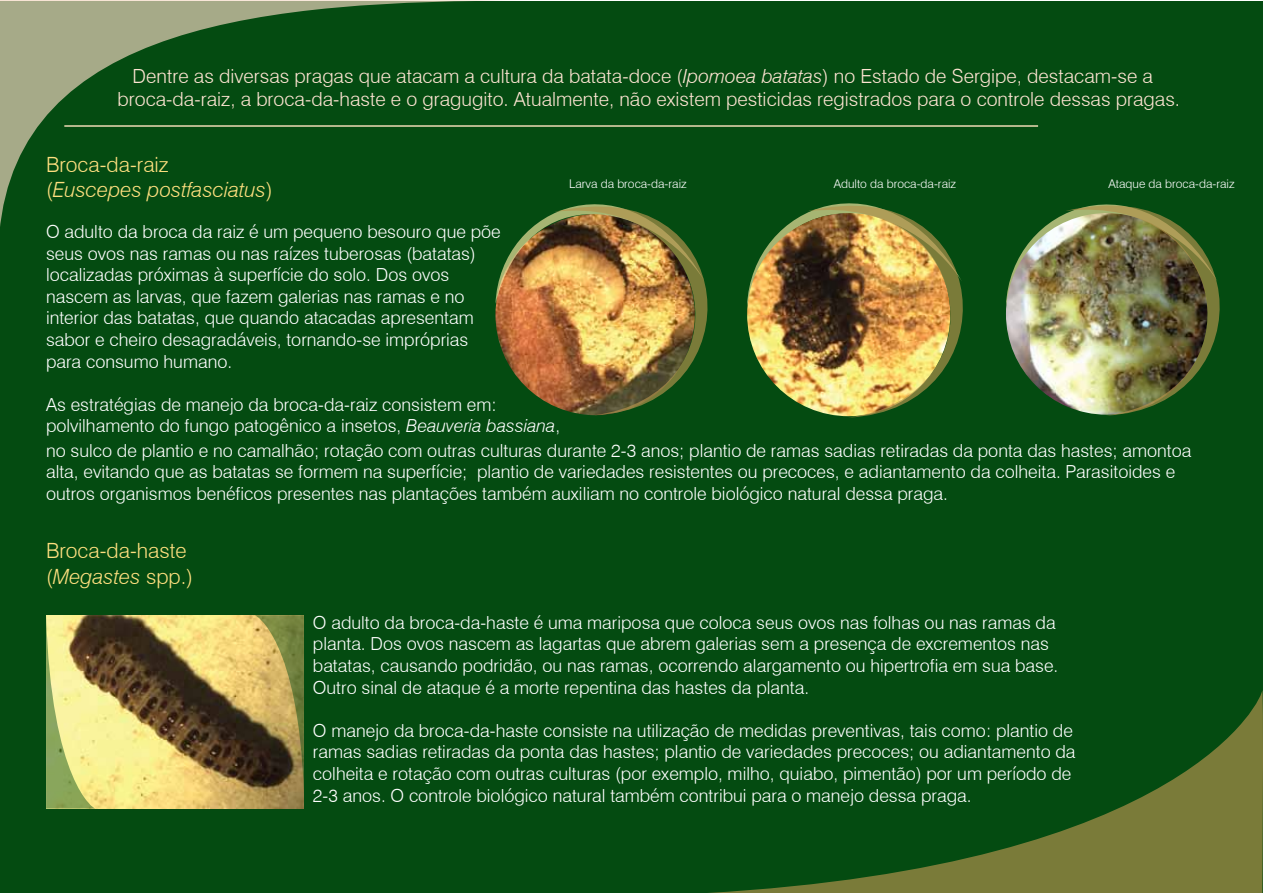
<style>
.page{position:relative;width:1263px;height:893px;background:#fff}
.page>*{position:absolute;margin:0;border:0;box-sizing:border-box;transform-origin:0 0}
.t1{font:italic 300 21px/25.2px "Swiss 721 BT";color:#fedf7f}
.t2{font:300 21px/25.2px "Swiss 721 BT";color:#fedf7f}
.t3{font:300 19.5px/23.4px "Swiss 721 BT";color:#fee4d2}
.t4{font:300 18px/21.6px "Swiss 721 BT";color:#fff}
.t5{font:300 12px "Swiss 721 BT";color:#fff}
.s1{font-style:italic}
.s2{font-style:normal}
</style>
<div class="page">
<div style="left:0;top:1px;width:1263px;height:891px;background:#044b11"></div>
<hr style="left:64px;top:125px;width:974px;height:2px;background:#f0dbb5">
<svg style="left:0;top:0;width:527px;height:227px"></svg>
<img style="left:495px;top:204px;width:212px;height:211px">
<img style="left:1006px;top:204px;width:214px;height:212px">
<img style="left:747px;top:203px;width:216px;height:215px">
<svg style="left:705px;top:690px;width:558px;height:203px"></svg>
<img style="left:95px;top:615px;width:209px;height:194px">
<svg style="left:46px;top:615px;width:49px;height:194px;background:#c6c579"></svg>
<svg style="left:255px;top:615px;width:49px;height:179px;background:#928448"></svg>
<p class="t3" style="left:118px;top:64px;width:1064px;text-indent:15px">Dentre as diversas pragas que atacam a cultura da batata-doce (<span class="s1">Ipomoea batatas</span>) no Estado de Sergipe, destacam-se a broca-da-raiz, a broca-da-haste e o gragugito. Atualmente, não existem pesticidas registrados para o controle dessas pragas.</p>
<p class="t1" style="left:46px;top:152px;width:228px"><span class="s2">Broca-da-raiz<br>(</span>Euscepes postfasciatus<span class="s2">)</span></p>
<p class="t4" style="left:46px;top:221px;width:456px">O adulto da broca da raiz é um pequeno besouro que põe seus ovos nas ramas ou nas raízes tuberosas (batatas) localizadas próximas à superfície do solo. Dos ovos nascem as larvas, que fazem galerias nas ramas e no interior das batatas, que quando atacadas apresentam sabor e cheiro desagradáveis, tornando-se impróprias para consumo humano.</p>
<p class="t4" style="left:46px;top:393px;width:516px">As estratégias de manejo da broca-da-raiz consistem em: polvilhamento do fungo patogênico a insetos, <span class="s1">Beauveria bassiana</span>,</p>
<p class="t5" style="left:569px;top:176px;width:119px">Larva da broca-da-raiz</p>
<p class="t5" style="left:834px;top:176px;width:124px">Adulto da broca-da-raiz</p>
<p class="t5" style="left:1108px;top:176px;width:128px">Ataque da broca-da-raiz</p>
<p class="t4" style="left:46px;top:439px;width:1147px">no sulco de plantio e no camalhão; rotação com outras culturas durante 2-3 anos; plantio de ramas sadias retiradas da ponta das hastes; amontoa alta, evitando que as batatas se formem na superfície; plantio de variedades resistentes ou precoces, e adiantamento da colheita. Parasitoides e outros organismos benéficos presentes nas plantações também auxiliam no controle biológico natural dessa praga.</p>
<p class="t2" style="left:46px;top:538px;width:148px">Broca-da-haste (<span class="s1">Megastes</span> spp.)</p>
<p class="t4" style="left:313px;top:611px;width:747px">O adulto da broca-da-haste é uma mariposa que coloca seus ovos nas folhas ou nas ramas da planta. Dos ovos nascem as lagartas que abrem galerias sem a presença de excrementos nas batatas, causando podridão, ou nas ramas, ocorrendo alargamento ou hipertrofia em sua base.<br>Outro sinal de ataque é a morte repentina das hastes da planta.</p>
<p class="t4" style="left:313px;top:719px;width:764px">O manejo da broca-da-haste consiste na utilização de medidas preventivas, tais como: plantio de ramas sadias retiradas da ponta das hastes; plantio de variedades precoces; ou adiantamento da colheita e rotação com outras culturas (por exemplo, milho, quiabo, pimentão) por um período de 2-3 anos. O controle biológico natural também contribui para o manejo dessa praga.</p>
</div>
